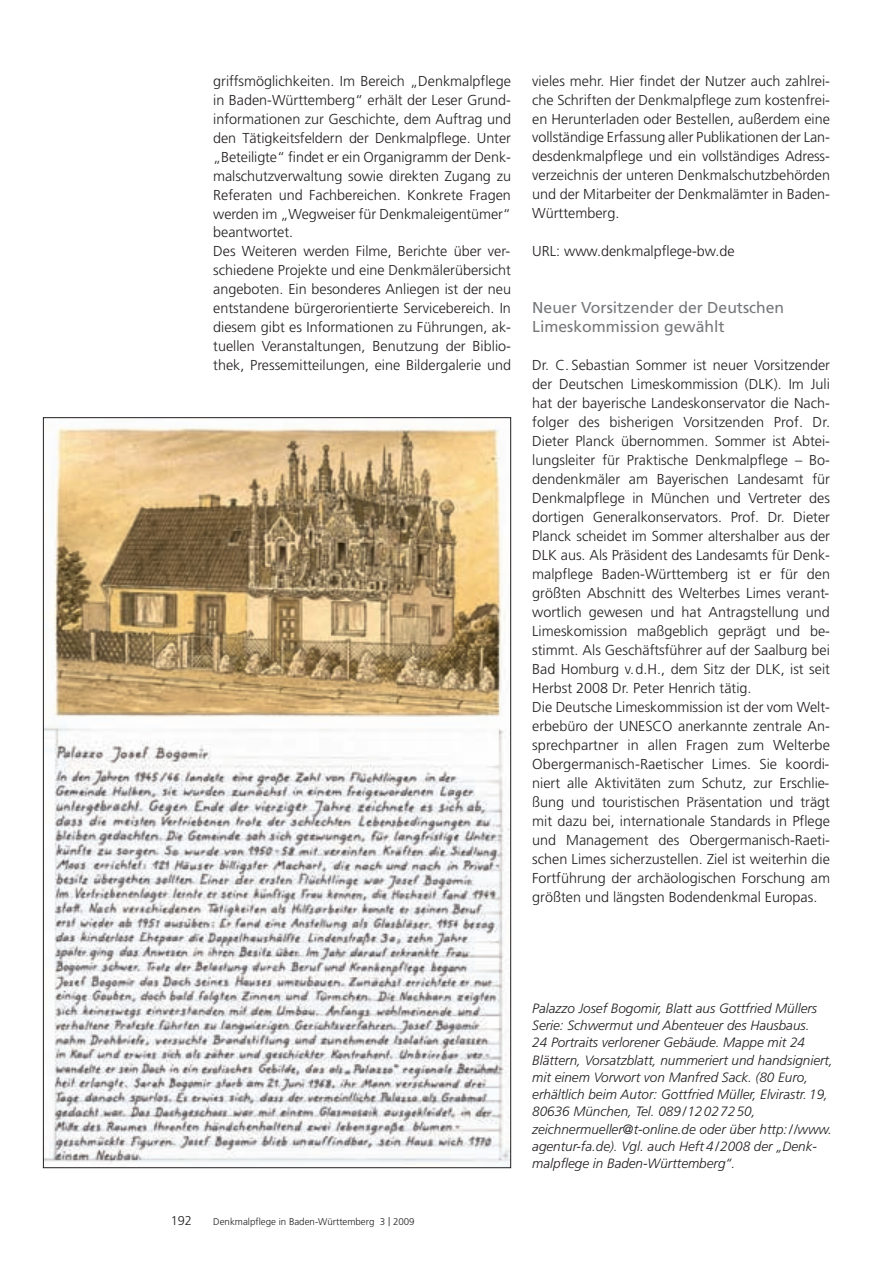
<style>
.page{position:relative;width:893px;height:1263px;background:#fff}
.page>*{position:absolute;margin:0;border:0;box-sizing:border-box;transform-origin:0 0}
.t1{font:15.75px/19px "Frutiger";color:#76787b}
.t2{font:300 14.4px/19px "Frutiger";color:#231f20}
.t3{font:italic 300 13.5px/17.2px "Frutiger";color:#231f20}
.t4{font:300 12.75px "Frutiger";color:#231f20}
.t5{font:300 9.75px "Frutiger";color:#231f20}
.s1{font-size:12px}
</style>
<div class="page">
<img style="left:45px;top:427px;width:464px;height:738px">
<p class="t2" style="left:213px;top:72px;width:299px">griffsmöglichkeiten. Im Bereich „Denkmalpflege in Baden-Württemberg“ erhält der Leser Grund&shy;informationen zur Geschichte, dem Auftrag und den Tätigkeitsfeldern der Denkmalpflege. Unter „Beteiligte“ findet er ein Organigramm der Denk&shy;malschutzverwaltung sowie direkten Zugang zu Referaten und Fachbereichen. Konkrete Fragen werden im „Wegweiser für Denkmaleigentümer“ beantwortet.<br>Des Weiteren werden Filme, Berichte über ver&shy;schiedene Projekte und eine Denkmälerübersicht angeboten. Ein besonderes Anliegen ist der neu entstandene bürgerorientierte Servicebereich. In diesem gibt es Informationen zu Führungen, ak&shy;tuellen Veranstaltungen, Benutzung der Biblio&shy;thek, Pressemitteilungen, eine Bildergalerie und</p>
<p class="t2" style="left:532px;top:72px;width:299px;text-align:justify">vieles mehr. Hier findet der Nutzer auch zahlrei&shy;che Schriften der Denkmalpflege zum kostenfrei - en Herunterladen oder Bestellen, außerdem eine vollständige Erfassung aller Publikationen der Lan&shy;desdenkmalpflege und ein vollständiges Adress&shy;verzeichnis der unteren Denkmalschutzbehörden und der Mitarbeiter der Denkmalämter in Baden-Württemberg.</p>
<p class="t2" style="left:532px;top:243px;width:204px">URL: www.denkmalpflege-bw.de</p>
<p class="t1" style="left:532px;top:300px;width:253px">Neuer Vorsitzender der Deutschen<br>Limeskommission gewählt</p>
<p class="t2" style="left:532px;top:357px;width:299px">Dr. C. Sebastian Sommer ist neuer Vorsitzender der Deutschen Limeskommission (DLK). Im Juli hat der bayerische Landeskonservator die Nach&shy;folger des bisherigen Vorsitzenden Prof. Dr.<br>Dieter Planck übernommen. Sommer ist Abtei&shy;lungsleiter für Praktische Denkmalpflege – Bo&shy;dendenkmäler am Bayerischen Landesamt für Denkmalpflege in München und Vertreter des dortigen Generalkonservators. Prof. Dr. Dieter Planck scheidet im Sommer altershalber aus der DLK aus. Als Präsident des Landesamts für Denk&shy;malpflege Baden-Württemberg ist er für den größten Abschnitt des Welterbes Limes verant&shy;wortlich gewesen und hat Antragstellung und Limeskomission maßgeblich geprägt und be&shy;stimmt. Als Geschäftsführer auf der Saalburg bei Bad Homburg v.d.H., dem Sitz der DLK, ist seit Herbst 2008 Dr. Peter Henrich tätig.<br>Die Deutsche Limeskommission ist der vom Welt&shy;erbebüro der UNESCO anerkannte zentrale An&shy;sprechpartner in allen Fragen zum Welterbe Obergermanisch-Raetischer Limes. Sie koordi&shy;niert alle Aktivitäten zum Schutz, zur Erschlie&shy;ßung und touristischen Präsentation und trägt mit dazu bei, internationale Standards in Pflege und Management des Obergermanisch-Raeti&shy;schen Limes sicherzustellen. Ziel ist weiterhin die Fortführung der archäologischen Forschung am größten und längsten Bodendenkmal Europas.</p>
<p class="t4" style="left:171px;top:1215px;width:23px">192</p>
<p class="t5" style="left:213px;top:1217px;width:203px">Denkmalpflege in Baden-Württemberg 3 <span class="s1">|</span> 2009</p>
<p class="t3" style="left:532px;top:1000px;width:302px">Palazzo Josef Bogomir, Blatt aus Gottfried Müllers Serie: Schwermut und Abenteuer des Hausbaus.<br>24 Portraits verlorener Gebäude. Mappe mit 24<br>Blättern, Vorsatzblatt, nummeriert und handsigniert, mit einem Vorwort von Manfred Sack. (80 Euro, erhältlich beim Autor: Gottfried Müller, Elvirastr. 19, 80636 München, Tel. 089/12027250, zeichnermueller@t-online.de oder über http://www. agentur-fa.de). Vgl. auch Heft 4/2008 der „Denk&shy;malpflege in Baden-Württemberg“.</p>
</div>
